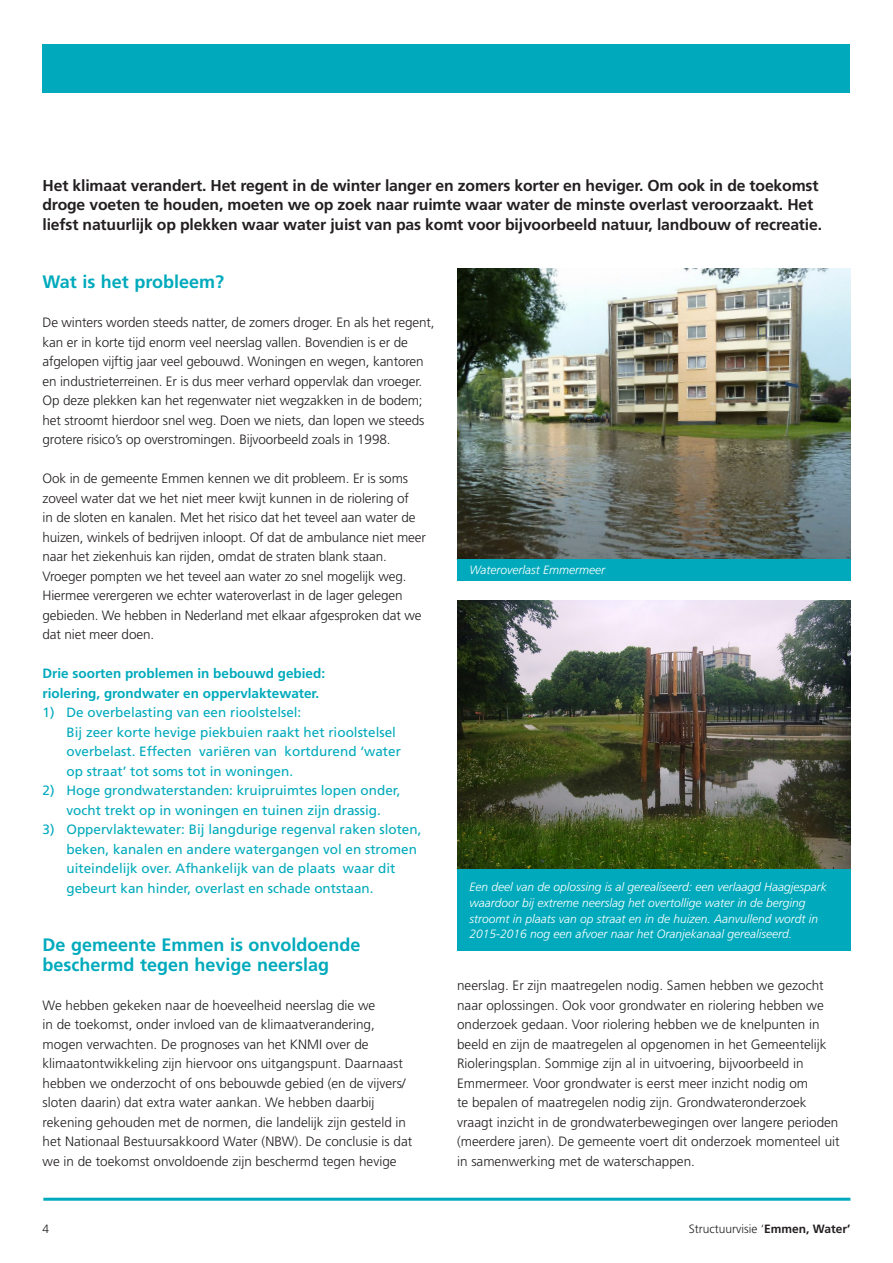
<style>
.page{position:relative;width:893px;height:1263px;background:#fff}
.page>*{position:absolute;margin:0;border:0;box-sizing:border-box;transform-origin:0 0}
.kop{font:700 18px/19.5px "Frutiger LT Std";color:#00aabc}
.uitv_prog_plat_kopie{font:700 15.75px/19.5px "Frutiger LT Std";letter-spacing:-.01em;color:#231f20}
.plat_light_9pt{font:300 13.5px/19.5px "Frutiger LT Std";color:#231f20}
.plat_light_9pt-2{font:13.5px/19.5px "Frutiger LT Std";color:#00aabc}
.plat_light_9pt-3{font:700 13.5px "Frutiger LT Std";color:#00aabc}
.uitv_prog_plat_kopie-2{font:italic 300 12px/15.8px "Frutiger LT Std";color:#fff}
.t1{font:300 12px "Frutiger LT Std";color:#231f20}
.s1{font-weight:700}
</style>
<div class="page">
<div style="left:43px;top:44px;width:807px;height:49px;background:#00aabc"></div>
<hr style="left:43px;top:1198px;width:807px;height:3px;background:#00aabc">
<img style="left:457px;top:600px;width:393px;height:269px">
<img style="left:457px;top:268px;width:393px;height:291px">
<div style="left:457px;top:559px;width:393px;height:21px;background:#00aabc"></div>
<div style="left:457px;top:869px;width:393px;height:82px;background:#00aabc"></div>
<p class="uitv_prog_plat_kopie" style="left:43px;top:175px;width:781px">Het klimaat verandert. Het regent in de winter langer en zomers korter en heviger. Om ook in de toekomst droge voeten te houden, moeten we op zoek naar ruimte waar water de minste overlast veroorzaakt. Het liefst natuurlijk op plekken waar water juist van pas komt voor bijvoorbeeld natuur, landbouw of recreatie.</p>
<p class="kop" style="left:43px;top:272px;width:183px">Wat is het probleem?</p>
<p class="plat_light_9pt" style="left:43px;top:313px;width:393px">De winters worden steeds natter, de zomers droger. En als het regent, kan er in korte tijd enorm veel neerslag vallen. Bovendien is er de afgelopen vijftig jaar veel gebouwd. Woningen en wegen, kantoren en industrieterreinen. Er is dus meer verhard oppervlak dan vroeger.<br>Op deze plekken kan het regenwater niet wegzakken in de bodem; het stroomt hierdoor snel weg. Doen we niets, dan lopen we steeds grotere risico’s op overstromingen. Bijvoorbeeld zoals in 1998.</p>
<p class="plat_light_9pt" style="left:43px;top:469px;width:385px">Ook in de gemeente Emmen kennen we dit probleem. Er is soms zoveel water dat we het niet meer kwijt kunnen in de riolering of<br>in de sloten en kanalen. Met het risico dat het teveel aan water de huizen, winkels of bedrijven inloopt. Of dat de ambulance niet meer naar het ziekenhuis kan rijden, omdat de straten blank staan.</p>
<p class="plat_light_9pt" style="left:43px;top:566px;width:381px">Vroeger pompten we het teveel aan water zo snel mogelijk weg.<br>Hiermee verergeren we echter wateroverlast in de lager gelegen gebieden. We hebben in Nederland met elkaar afgesproken dat we dat niet meer doen.</p>
<p class="plat_light_9pt-3" style="left:43px;top:665px;width:284px">Drie soorten problemen in bebouwd gebied:</p>
<p class="plat_light_9pt-3" style="left:43px;top:685px;width:278px">riolering, grondwater en oppervlaktewater.</p>
<p class="plat_light_9pt-2" style="left:43px;top:703px;width:260px">1) De overbelasting van een rioolstelsel:</p>
<p class="plat_light_9pt-2" style="left:67px;top:722px;width:336px">Bij zeer korte hevige piekbuien raakt het rioolstelsel overbelast. Effecten variëren van kortdurend ‘water</p>
<p class="plat_light_9pt-2" style="left:67px;top:761px;width:228px">op straat’ tot soms tot in woningen.</p>
<p class="plat_light_9pt-2" style="left:43px;top:781px;width:360px;text-align:center">2) Hoge grondwaterstanden: kruipruimtes lopen onder, vocht trekt op in woningen en tuinen zijn drassig.</p>
<p class="plat_light_9pt-2" style="left:67px;top:820px;width:356px;text-indent:-24px">3) Oppervlaktewater: Bij langdurige regenval raken sloten, beken, kanalen en andere watergangen vol en stromen uiteindelijk over. Afhankelijk van de plaats waar dit gebeurt kan hinder, overlast en schade ontstaan.</p>
<p class="kop" style="left:43px;top:935px;width:320px">De gemeente Emmen is onvoldoende beschermd tegen hevige neerslag</p>
<p class="plat_light_9pt" style="left:43px;top:995px;width:371px">We hebben gekeken naar de hoeveelheid neerslag die we<br>in de toekomst, onder invloed van de klimaatverandering, mogen verwachten. De prognoses van het KNMI over de klimaatontwikkeling zijn hiervoor ons uitgangspunt. Daarnaast hebben we onderzocht of ons bebouwde gebied (en de vijvers/ sloten daarin) dat extra water aankan. We hebben daarbij rekening gehouden met de normen, die landelijk zijn gesteld in het Nationaal Bestuursakkoord Water (NBW). De conclusie is dat we in de toekomst onvoldoende zijn beschermd tegen hevige</p>
<p class="uitv_prog_plat_kopie-2" style="left:469px;top:562px;width:137px">Wateroverlast Emmermeer</p>
<p class="uitv_prog_plat_kopie-2" style="left:469px;top:879px;width:359px">Een deel van de oplossing is al gerealiseerd: een verlaagd Haagjespark waardoor bij extreme neerslag het overtollige water in de berging stroomt in plaats van op straat en in de huizen. Aanvullend wordt in 2015-2016 nog een afvoer naar het Oranjekanaal gerealiseerd.</p>
<p class="plat_light_9pt" style="left:457px;top:976px;width:384px">neerslag. Er zijn maatregelen nodig. Samen hebben we gezocht naar oplossingen. Ook voor grondwater en riolering hebben we onderzoek gedaan. Voor riolering hebben we de knelpunten in beeld en zijn de maatregelen al opgenomen in het Gemeentelijk Rioleringsplan. Sommige zijn al in uitvoering, bijvoorbeeld in Emmermeer. Voor grondwater is eerst meer inzicht nodig om<br>te bepalen of maatregelen nodig zijn. Grondwateronderzoek vraagt inzicht in de grondwaterbewegingen over langere perioden (meerdere jaren). De gemeente voert dit onderzoek momenteel uit in samenwerking met de waterschappen.</p>
<p class="t1" style="left:43px;top:1222px;width:8px">4</p>
<p class="t1" style="left:689px;top:1222px;width:163px">Structuurvisie ‘<span class="s1">Emmen, Water’</span></p>
</div>
